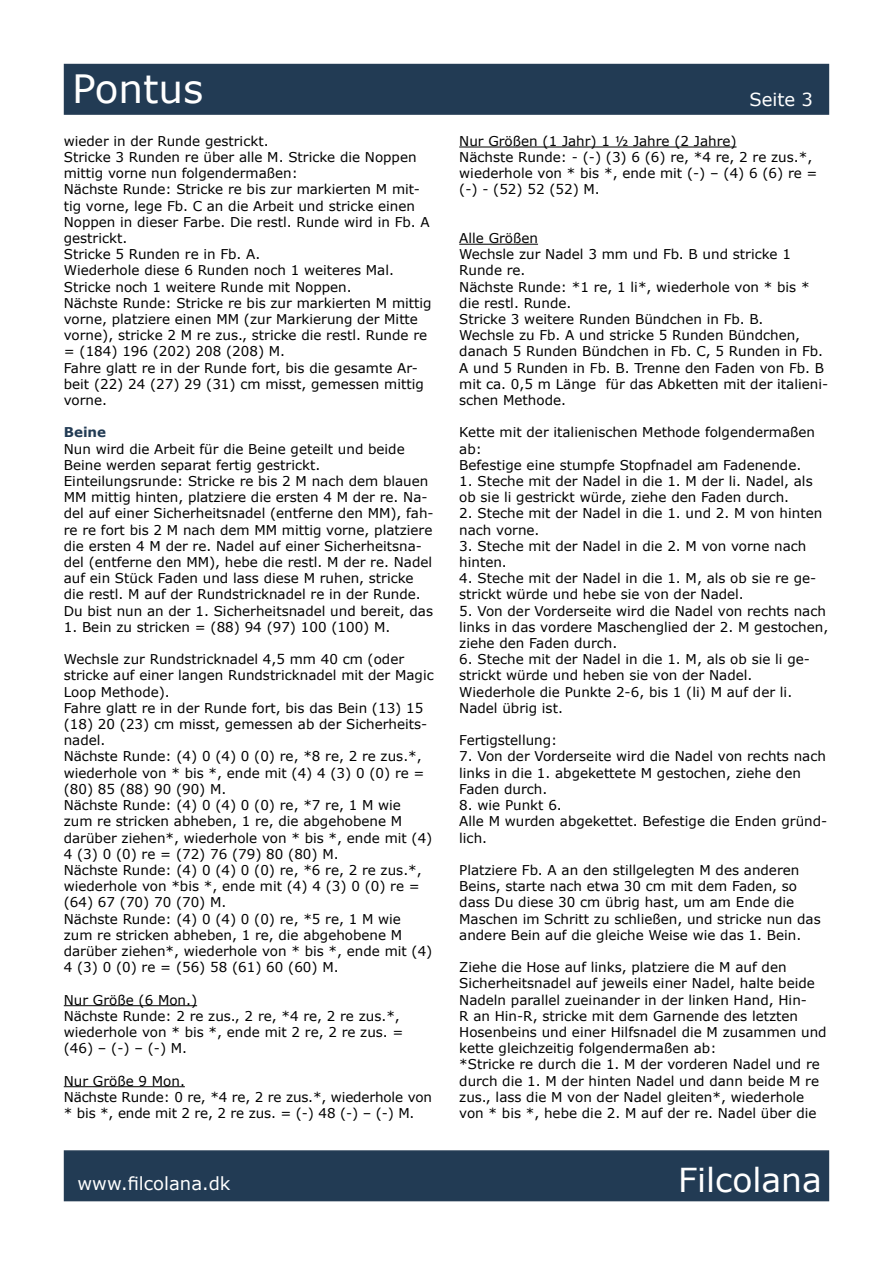
<style>
.page{position:relative;width:893px;height:1263px;background:#fff}
.page>*{position:absolute;margin:0;border:0;box-sizing:border-box;transform-origin:0 0}
.t1{font:39px "Verdana";color:#fff}
.t2{font:33px "Verdana";color:#fff}
.t3{font:18px "Verdana";color:#fff}
.t4{font:13.5px/16.2px "Verdana";color:#000}
.t5{font:700 13.5px "Verdana";color:#223b54}
</style>
<div class="page">
<div style="left:64px;top:64px;width:765px;height:51px;background:#223b54;border:2px solid #243c54"></div>
<div style="left:64px;top:1150px;width:765px;height:51px;background:#223b54;border:2px solid #243c54"></div>
<hr style="left:64px;top:1005px;width:133px;height:1px;background:#000">
<hr style="left:64px;top:1086px;width:121px;height:1px;background:#000">
<hr style="left:459px;top:147px;width:277px;height:1px;background:#000">
<hr style="left:459px;top:244px;width:79px;height:1px;background:#000">
<h1 class="t1" style="left:72px;top:62px;width:133px">Pontus</h1>
<p class="t4" style="left:64px;top:133px;width:369px">wieder in der Runde gestrickt.<br>Stricke 3 Runden re über alle M. Stricke die Noppen mittig vorne nun folgendermaßen:<br>Nächste Runde: Stricke re bis zur markierten M mit&shy;tig vorne, lege Fb. C an die Arbeit und stricke einen Noppen in dieser Farbe. Die restl. Runde wird in Fb. A gestrickt.<br>Stricke 5 Runden re in Fb. A.<br>Wiederhole diese 6 Runden noch 1 weiteres Mal.<br>Stricke noch 1 weitere Runde mit Noppen.<br>Nächste Runde: Stricke re bis zur markierten M mittig vorne, platziere einen MM (zur Markierung der Mitte vorne), stricke 2 M re zus., stricke die restl. Runde re = (184) 196 (202) 208 (208) M.<br>Fahre glatt re in der Runde fort, bis die gesamte Ar&shy;beit (22) 24 (27) 29 (31) cm misst, gemessen mittig vorne.</p>
<p class="t5" style="left:64px;top:423px;width:44px">Beine</p>
<p class="t4" style="left:64px;top:440px;width:371px">Nun wird die Arbeit für die Beine geteilt und beide Beine werden separat fertig gestrickt.<br>Einteilungsrunde: Stricke re bis 2 M nach dem blauen MM mittig hinten, platziere die ersten 4 M der re. Na&shy;del auf einer Sicherheitsnadel (entferne den MM), fah&shy;re re fort bis 2 M nach dem MM mittig vorne, platziere die ersten 4 M der re. Nadel auf einer Sicherheitsna&shy;del (entferne den MM), hebe die restl. M der re. Nadel auf ein Stück Faden und lass diese M ruhen, stricke die restl. M auf der Rundstricknadel re in der Runde.<br>Du bist nun an der 1. Sicherheitsnadel und bereit, das</p>
<p class="t4" style="left:64px;top:619px;width:328px">1. Bein zu stricken = (88) 94 (97) 100 (100) M.</p>
<p class="t4" style="left:64px;top:651px;width:371px">Wechsle zur Rundstricknadel 4,5 mm 40 cm (oder stricke auf einer langen Rundstricknadel mit der Magic Loop Methode).<br>Fahre glatt re in der Runde fort, bis das Bein (13) 15 (18) 20 (23) cm misst, gemessen ab der Sicherheits&shy;nadel.<br>Nächste Runde: (4) 0 (4) 0 (0) re, *8 re, 2 re zus.*, wiederhole von * bis *, ende mit (4) 4 (3) 0 (0) re = (80) 85 (88) 90 (90) M.<br>Nächste Runde: (4) 0 (4) 0 (0) re, *7 re, 1 M wie<br>zum re stricken abheben, 1 re, die abgehobene M darüber ziehen*, wiederhole von * bis *, ende mit (4)<br>4 (3) 0 (0) re = (72) 76 (79) 80 (80) M.<br>Nächste Runde: (4) 0 (4) 0 (0) re, *6 re, 2 re zus.*, wiederhole von *bis *, ende mit (4) 4 (3) 0 (0) re = (64) 67 (70) 70 (70) M.<br>Nächste Runde: (4) 0 (4) 0 (0) re, *5 re, 1 M wie<br>zum re stricken abheben, 1 re, die abgehobene M darüber ziehen*, wiederhole von * bis *, ende mit (4)<br>4 (3) 0 (0) re = (56) 58 (61) 60 (60) M.</p>
<p class="t4" style="left:64px;top:991px;width:341px">Nur Größe (6 Mon.)<br>Nächste Runde: 2 re zus., 2 re, *4 re, 2 re zus.*, wiederhole von * bis *, ende mit 2 re, 2 re zus. = (46) – (-) – (-) M.</p>
<p class="t4" style="left:64px;top:1072px;width:370px">Nur Größe 9 Mon.<br>Nächste Runde: 0 re, *4 re, 2 re zus.*, wiederhole von * bis *, ende mit 2 re, 2 re zus. = (-) 48 (-) – (-) M.</p>
<h3 class="t3" style="left:749px;top:87px;width:65px">Seite 3</h3>
<p class="t4" style="left:459px;top:133px;width:360px">Nur Größen (1 Jahr) 1 ½ Jahre (2 Jahre)<br>Nächste Runde: - (-) (3) 6 (6) re, *4 re, 2 re zus.*, wiederhole von * bis *, ende mit (-) – (4) 6 (6) re = (-) - (52) 52 (52) M.</p>
<p class="t4" style="left:459px;top:230px;width:370px">Alle Größen<br>Wechsle zur Nadel 3 mm und Fb. B und stricke 1<br>Runde re.<br>Nächste Runde: *1 re, 1 li*, wiederhole von * bis * die restl. Runde.<br>Stricke 3 weitere Runden Bündchen in Fb. B.<br>Wechsle zu Fb. A und stricke 5 Runden Bündchen, danach 5 Runden Bündchen in Fb. C, 5 Runden in Fb.<br>A und 5 Runden in Fb. B. Trenne den Faden von Fb. B mit ca. 0,5 m Länge für das Abketten mit der italieni&shy;schen Methode.</p>
<p class="t4" style="left:459px;top:424px;width:357px">Kette mit der italienischen Methode folgendermaßen ab:<br>Befestige eine stumpfe Stopfnadel am Fadenende.</p>
<p class="t4" style="left:459px;top:473px;width:355px">1. Steche mit der Nadel in die 1. M der li. Nadel, als ob sie li gestrickt würde, ziehe den Faden durch.</p>
<p class="t4" style="left:459px;top:505px;width:364px">2. Steche mit der Nadel in die 1. und 2. M von hinten nach vorne.</p>
<p class="t4" style="left:459px;top:538px;width:349px">3. Steche mit der Nadel in die 2. M von vorne nach hinten.</p>
<p class="t4" style="left:459px;top:570px;width:358px">4. Steche mit der Nadel in die 1. M, als ob sie re ge&shy;strickt würde und hebe sie von der Nadel.</p>
<p class="t4" style="left:459px;top:602px;width:371px">5. Von der Vorderseite wird die Nadel von rechts nach links in das vordere Maschenglied der 2. M gestochen, ziehe den Faden durch.</p>
<p class="t4" style="left:459px;top:651px;width:352px">6. Steche mit der Nadel in die 1. M, als ob sie li ge&shy;strickt würde und heben sie von der Nadel.<br>Wiederhole die Punkte 2-6, bis 1 (li) M auf der li.<br>Nadel übrig ist.</p>
<p class="t4" style="left:459px;top:732px;width:100px">Fertigstellung:</p>
<p class="t4" style="left:459px;top:748px;width:368px">7. Von der Vorderseite wird die Nadel von rechts nach links in die 1. abgekettete M gestochen, ziehe den<br>Faden durch.</p>
<p class="t4" style="left:459px;top:797px;width:370px">8. wie Punkt 6.<br>Alle M wurden abgekettet. Befestige die Enden gründ&shy;lich.</p>
<p class="t4" style="left:459px;top:862px;width:363px">Platziere Fb. A an den stillgelegten M des anderen Beins, starte nach etwa 30 cm mit dem Faden, so dass Du diese 30 cm übrig hast, um am Ende die Maschen im Schritt zu schließen, und stricke nun das andere Bein auf die gleiche Weise wie das 1. Bein.</p>
<p class="t4" style="left:459px;top:959px;width:369px">Ziehe die Hose auf links, platziere die M auf den Sicherheitsnadel auf jeweils einer Nadel, halte beide Nadeln parallel zueinander in der linken Hand, Hin-<br>R an Hin-R, stricke mit dem Garnende des letzten Hosenbeins und einer Hilfsnadel die M zusammen und kette gleichzeitig folgendermaßen ab:<br>*Stricke re durch die 1. M der vorderen Nadel und re durch die 1. M der hinten Nadel und dann beide M re zus., lass die M von der Nadel gleiten*, wiederhole von * bis *, hebe die 2. M auf der re. Nadel über die</p>
<h3 class="t3" style="left:78px;top:1171px;width:154px">www.filcolana.dk</h3>
<h2 class="t2" style="left:678px;top:1157px;width:145px">Filcolana</h2>
</div>
